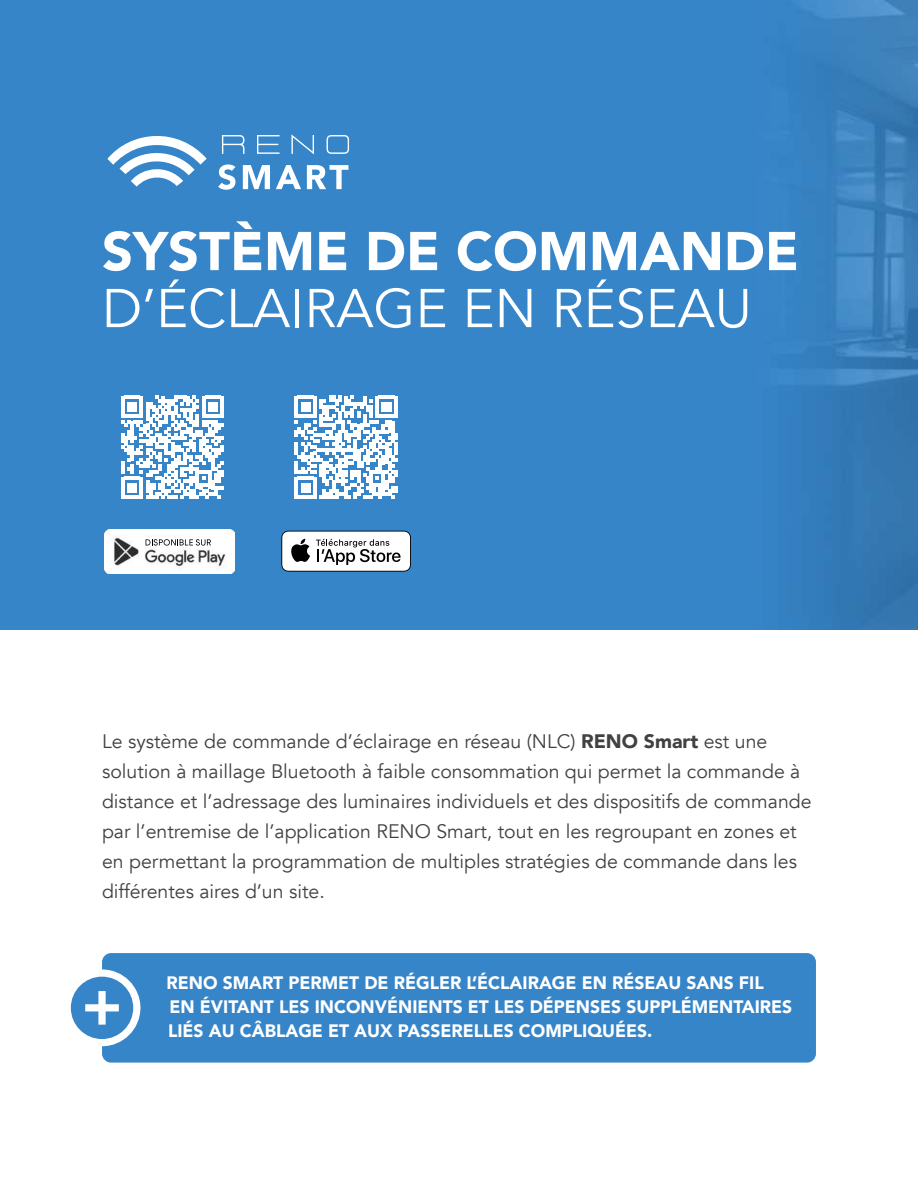
<style>
.page{position:relative;width:918px;height:1188px;background:#fff}
.page>*{position:absolute;margin:0;border:0;box-sizing:border-box;transform-origin:0 0}
.t1{font:54px "Avenir";color:#fff}
.t2{font:900 54px "Avenir";color:#fff}
.t3{font:19.5px/30px "Avenir";color:#414141}
.t4{font:900 18px/24px "Avenir";color:#fff}
.s1{font-weight:900}
</style>
<div class="page">
<div style="left:102px;top:953px;width:714px;height:110px;background:#3685c8;border-radius:9px"></div>
<img style="left:0;top:0;width:918px;height:630px">
<svg style="left:107px;top:133px;width:100px;height:54px"></svg>
<svg style="left:222px;top:135px;width:22px;height:19px"></svg>
<svg style="left:257px;top:135px;width:23px;height:19px"></svg>
<svg style="left:291px;top:134px;width:23px;height:20px"></svg>
<svg style="left:327px;top:135px;width:22px;height:19px"></svg>
<svg style="left:218px;top:164px;width:17px;height:26px"></svg>
<svg style="left:243px;top:165px;width:27px;height:24px"></svg>
<svg style="left:276px;top:165px;width:25px;height:24px"></svg>
<svg style="left:307px;top:165px;width:41px;height:24px"></svg>
<svg style="left:70px;top:969px;width:70px;height:77px"></svg>
<img style="left:105px;top:529px;width:129px;height:44px">
<svg style="left:281px;top:531px;width:130px;height:41px"></svg>
<svg style="left:295px;top:396px;width:102px;height:103px"></svg>
<svg style="left:121px;top:396px;width:103px;height:103px"></svg>
<div style="left:143px;top:537px;width:48px;height:9px;background:#fff"></div>
<svg style="left:146px;top:539px;width:65px;height:7px"></svg>
<h1 class="t2" style="left:102px;top:205px;width:698px">SYSTÈME DE COMMANDE</h1>
<h1 class="t1" style="left:102px;top:276px;width:651px">D’ÉCLAIRAGE EN RÉSEAU</h1>
<p class="t3" style="left:102px;top:726px;width:711px">Le système de commande d’éclairage en réseau (NLC) <span class="s1">RENO Smart</span> est une solution à maillage Bluetooth à faible consommation qui permet la commande à distance et l’adressage des luminaires individuels et des dispositifs de commande par l’entremise de l’application RENO Smart, tout en les regroupant en zones et en permettant la programmation de multiples stratégies de commande dans les différentes aires d’un site.</p>
<p class="t4" style="left:167px;top:970px;width:627px">RENO SMART PERMET DE RÉGLER L’ÉCLAIRAGE EN RÉSEAU SANS FIL<br>EN ÉVITANT LES INCONVÉNIENTS ET LES DÉPENSES SUPPLÉMENTAIRES<br>LIÉS AU CÂBLAGE ET AUX PASSERELLES COMPLIQUÉES.</p>
</div>
